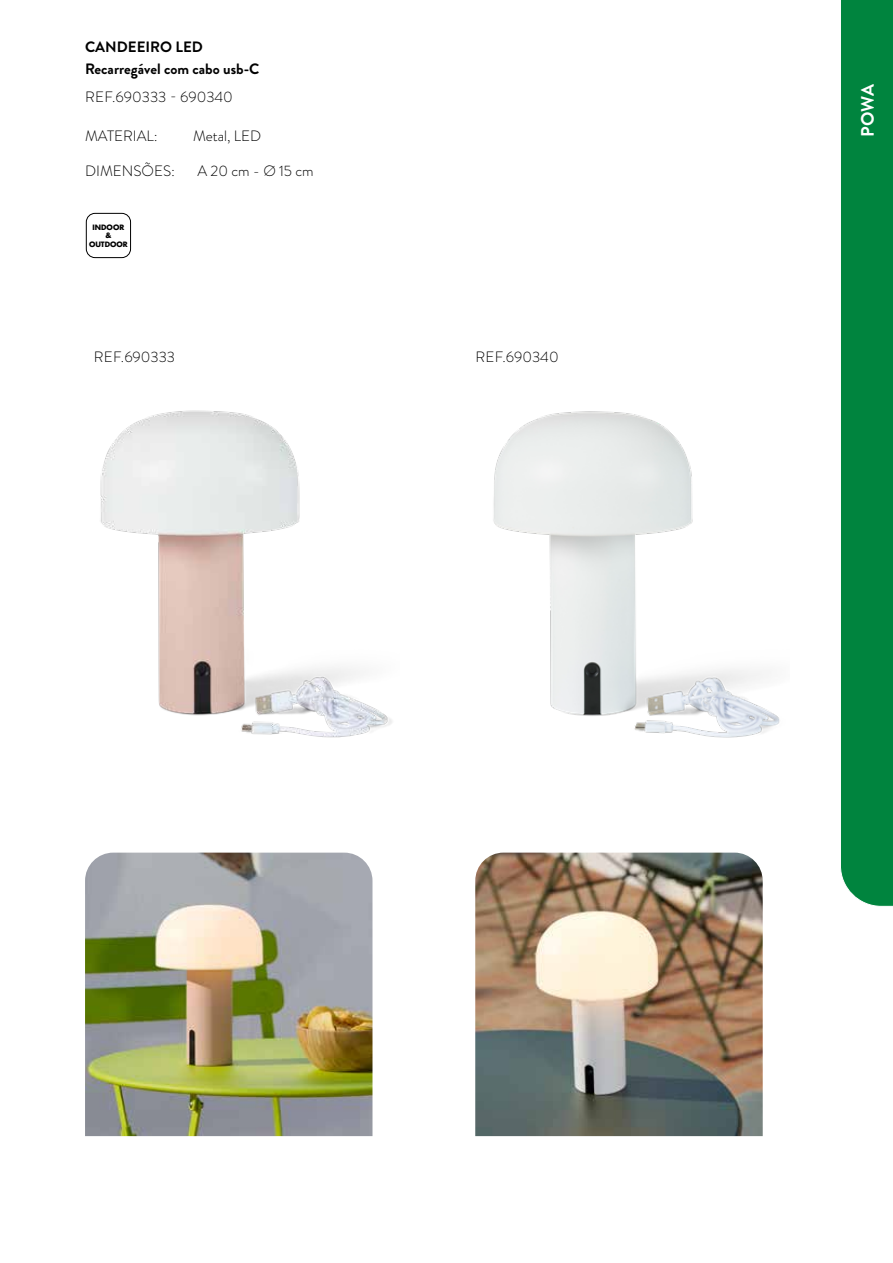
<style>
.page{position:relative;width:893px;height:1263px;background:#fff}
.page>*{position:absolute;margin:0;border:0;box-sizing:border-box;transform-origin:0 0}
.t1{font:700 18px "Brandon Grotesque";color:#fff}
.t2{font:300 15px "Brandon Grotesque";color:#000}
.t3{font:700 15px/22.2px "Brandon Grotesque";color:#000}
.t4{font:700 7.2px/8.7px "Futura Std";color:#000;text-align:center}
</style>
<div class="page">
<div style="left:840px;top:0;width:53px;height:907px;background:#00843e"></div>
<img style="left:100px;top:410px;width:292px;height:328px">
<img style="left:85px;top:853px;width:287px;height:283px">
<img style="left:493px;top:411px;width:287px;height:327px">
<img style="left:475px;top:853px;width:288px;height:283px">
<div style="left:86px;top:213px;width:45px;height:45px;border:1px solid #000;border-radius:9px"></div>
<p class="t3" style="left:85px;top:35px;width:176px">CANDEEIRO LED<br>Recarregável com cabo usb-C</p>
<p class="t2" style="left:85px;top:86px;width:149px">REF.690333 - 690340</p>
<p class="t2" style="left:85px;top:126px;width:74px">MATERIAL:</p>
<p class="t2" style="left:193px;top:126px;width:70px">Metal, LED</p>
<p class="t2" style="left:85px;top:161px;width:91px">DIMENSÕES:</p>
<p class="t2" style="left:198px;top:161px;width:118px">A 20 cm - Ø 15 cm</p>
<p class="t4" style="left:89px;top:223px;width:40px">INDOOR &amp;<br>OUTDOOR</p>
<p class="t2" style="left:94px;top:347px;width:83px">REF.690333</p>
<p class="t2" style="left:475px;top:347px;width:85px">REF.690340</p>
<p class="t1" style="left:855px;top:137px;width:55px;rotate:-90deg">POWA</p>
</div>
